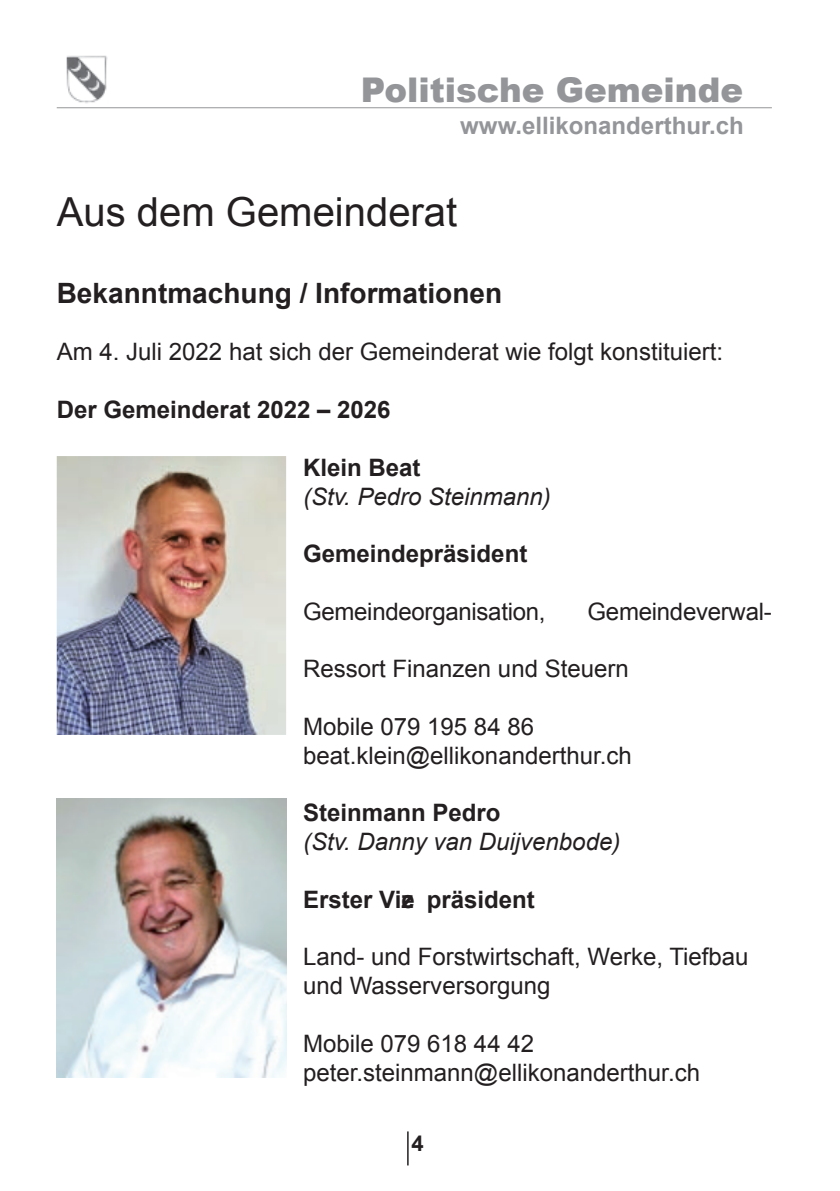
<style>
.page{position:relative;width:840px;height:1191px;background:#fff}
.page>*{position:absolute;margin:0;border:0;box-sizing:border-box;transform-origin:0 0}
.t1{font:40px "Arial";color:#231f20}
.t2{font:900 34px "Arial";color:#939598}
.t3{font:700 28px "Arial";color:#231f20}
.t4{font:24px/28.8px "Arial";color:#231f20}
.t5{font:700 24px "Arial";color:#231f20}
.t6{font:italic 24px "Arial";color:#231f20}
.t7{font:700 24px "Arial";color:#939598}
.t8{font:22px/38px "Arial";color:#231f20}
.t9{font:700 22px "Arial";color:#231f20}
</style>
<div class="page">
<hr style="left:407px;top:1131px;width:1px;height:34px;background:#231f20">
<hr style="left:57px;top:107px;width:714px;height:1px;background:#939598">
<img style="left:57px;top:456px;width:229px;height:279px">
<img style="left:57px;top:632px;width:46px;height:21px">
<img style="left:57px;top:798px;width:229px;height:279px">
<img style="left:66px;top:55px;width:42px;height:48px">
<h2 class="t2" style="left:364px;top:65px;width:383px">Politische Gemeinde</h2>
<p class="t7" style="left:460px;top:110px;width:283px">www.ellikonanderthur.ch</p>
<h1 class="t1" style="left:57px;top:186px;width:402px">Aus dem Gemeinderat</h1>
<p class="t3" style="left:57px;top:274px;width:445px">Bekanntmachung / Informationen</p>
<p class="t4" style="left:57px;top:338px;width:665px">Am 4. Juli 2022 hat sich der Gemeinderat wie folgt konstituiert:</p>
<p class="t5" style="left:57px;top:393px;width:334px">Der Gemeinderat 2022 – 2026</p>
<p class="t5" style="left:303px;top:451px;width:119px">Klein Beat</p>
<p class="t6" style="left:303px;top:480px;width:249px">(Stv. Pedro Steinmann)</p>
<p class="t5" style="left:303px;top:537px;width:225px">Gemeindepräsident</p>
<p class="t4" style="left:303px;top:597px;width:244px">Gemeindeorganisation,</p>
<p class="t4" style="left:587px;top:597px;width:186px">Gemeindeverwal-</p>
<p class="t4" style="left:303px;top:655px;width:327px">Ressort Finanzen und Steuern</p>
<p class="t8" style="left:365px;top:483px;width:25px">04<br>25</p>
<p class="t8" style="left:365px;top:597px;width:26px">39</p>
<p class="t4" style="left:303px;top:712px;width:330px">Mobile 079 195 84 86 beat.klein@ellikonanderthur.ch</p>
<p class="t5" style="left:303px;top:797px;width:198px">Steinmann Pedro</p>
<p class="t6" style="left:303px;top:826px;width:318px">(Stv. Danny van Duijvenbode)</p>
<p class="t5" style="left:303px;top:883px;width:233px">Erster Vize präsident</p>
<p class="t4" style="left:303px;top:943px;width:447px">Land- und Forstwirtschaft, Werke, Tiefbau und Wasserversorgung</p>
<p class="t4" style="left:303px;top:1029px;width:398px">Mobile 079 618 44 42 peter.steinmann@ellikonanderthur.ch</p>
<p class="t8" style="left:365px;top:711px;width:26px">56<br>58</p>
<p class="t9" style="left:405px;top:1129px;width:13px">3</p>
<p class="t9" style="left:411px;top:1129px;width:13px">4</p>
</div>
